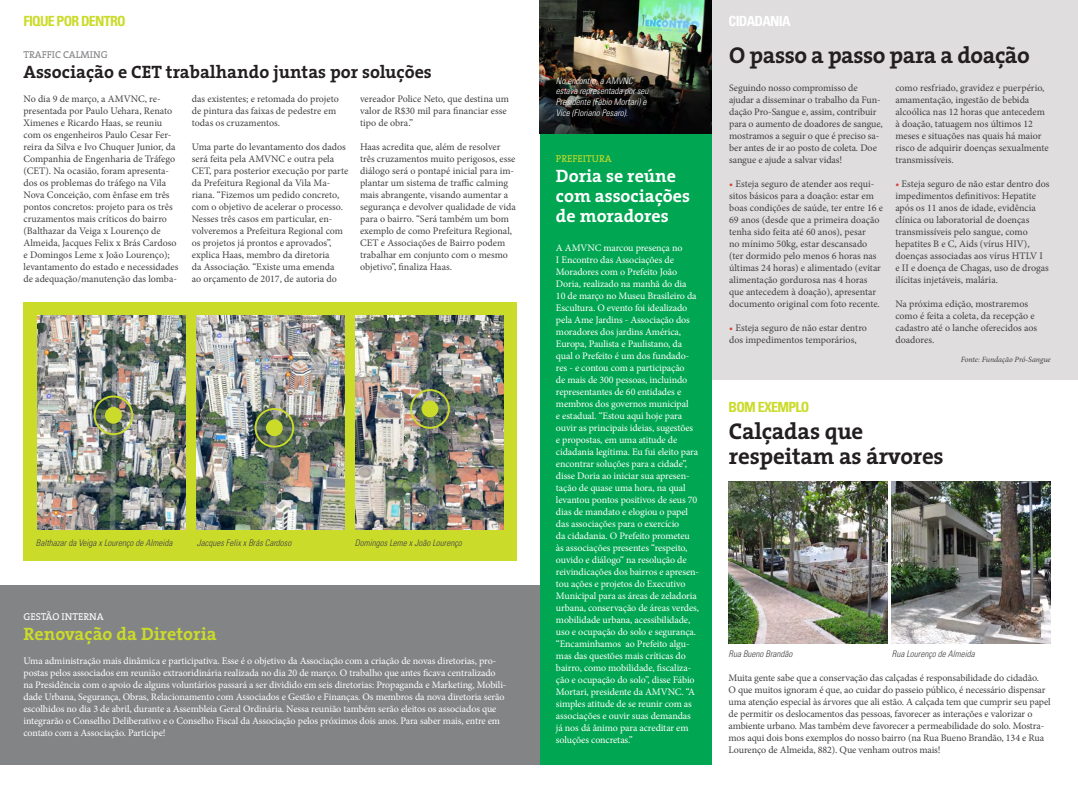
<style>
.page{position:relative;width:1078px;height:794px;background:#fff}
.page>*{position:absolute;margin:0;border:0;box-sizing:border-box;transform-origin:0 0}
.t1{font:700 23px/25px "The Serif";letter-spacing:-.01em;color:#231f20}
.t2{font:700 18px "The Serif";color:#231f20}
.t3{font:700 18px/20px "The Serif";color:#fff}
.t4{font:700 18px "The Serif";color:#cbdb2a}
.t5{font:700 condensed 14px "Univers";letter-spacing:-.05em;color:#cbdb2a}
.t6{font:700 condensed 14px "Univers";color:#fff}
.t7{font:10px/12px "Minion Pro";letter-spacing:-.005em;color:#414042}
.t8{font:10px/12px "Minion Pro";letter-spacing:-.01em;color:#fff}
.t9{font:10px "The Serif";color:#808285}
.t10{font:10px "The Serif";color:#fff}
.t11{font:10px "The Serif";color:#cbdb2a}
.t12{font:italic 300 condensed 9px "Univers";color:#414042}
.t13{font:italic 300 condensed 9px/10.8px "Univers";color:#fff}
.t14{font:italic 8px "Minion Pro";letter-spacing:-.01em;color:#414042}
.s1{color:#d54134}
</style>
<div class="page">
<div style="left:711px;top:0;width:366px;height:380px;background:#dfdddd"></div>
<div style="left:23px;top:302px;width:494px;height:259px;background:#cbdb2a"></div>
<div style="left:1px;top:584px;width:539px;height:180px;background:#828486"></div>
<div style="left:540px;top:42px;width:171px;height:722px;background:#00a651"></div>
<img style="left:540px;top:0;width:171px;height:133px">
<img style="left:891px;top:481px;width:159px;height:162px">
<img style="left:728px;top:481px;width:159px;height:162px">
<img style="left:37px;top:315px;width:148px;height:214px">
<div style="left:105px;top:407px;width:17px;height:17px;background:#cbdb2a;border-radius:50%"></div>
<div style="left:94px;top:395px;width:39px;height:40px;border:2px solid #cbdb2a;border-radius:50%"></div>
<img style="left:196px;top:315px;width:148px;height:214px">
<div style="left:266px;top:419px;width:17px;height:17px;background:#cbdb2a;border-radius:50%"></div>
<div style="left:254px;top:408px;width:40px;height:39px;border:2px solid #cbdb2a;border-radius:50%"></div>
<img style="left:355px;top:315px;width:148px;height:214px">
<div style="left:421px;top:400px;width:17px;height:17px;background:#cbdb2a;border-radius:50%"></div>
<div style="left:410px;top:389px;width:39px;height:40px;border:2px solid #cbdb2a;border-radius:50%"></div>
<h3 class="t5" style="left:23px;top:13px;width:74px">FIQUE POR DENTRO</h3>
<p class="t9" style="left:23px;top:46px;width:85px">TRAFFIC CALMING</p>
<h2 class="t2" style="left:23px;top:56px;width:410px">Associação e CET trabalhando juntas por soluções</h2>
<p class="t7" style="left:23px;top:93px;width:156px">No dia 9 de março, a AMVNC, re&shy;presentada por Paulo Uehara, Renato Ximenes e Ricardo Haas, se reuniu com os engenheiros Paulo Cesar Fer&shy;reira da Silva e Ivo Chuquer Junior, da Companhia de Engenharia de Tráfego (CET). Na ocasião, foram apresenta&shy;dos os problemas do tráfego na Vila Nova Conceição, com ênfase em três pontos concretos: projeto para os três cruzamentos mais críticos do bairro (Balthazar da Veiga x Lourenço de Almeida, Jacques Felix x Brás Cardoso e Domingos Leme x João Lourenço); levantamento do estado e necessidades de adequação/manutenção das lomba-</p>
<p class="t7" style="left:192px;top:93px;width:148px">das existentes; e retomada do projeto de pintura das faixas de pedestre em todas os cruzamentos.</p>
<p class="t7" style="left:192px;top:141px;width:158px">Uma parte do levantamento dos dados será feita pela AMVNC e outra pela CET, para posterior execução por parte da Prefeitura Regional da Vila Ma&shy;riana. “Fizemos um pedido concreto, com o objetivo de acelerar o processo.<br>Nesses três casos em particular, en&shy;volveremos a Prefeitura Regional com os projetos já prontos e aprovados”, explica Haas, membro da diretoria<br>da Associação. “Existe uma emenda<br>ao orçamento de 2017, de autoria do</p>
<p class="t7" style="left:360px;top:93px;width:150px">vereador Police Neto, que destina um valor de R$30 mil para financiar esse tipo de obra.”</p>
<p class="t7" style="left:360px;top:141px;width:157px">Haas acredita que, além de resolver três cruzamentos muito perigosos, esse diálogo será o pontapé inicial para im&shy;plantar um sistema de traffic calming mais abrangente, visando aumentar a segurança e devolver qualidade de vida para o bairro. “Será também um bom exemplo de como Prefeitura Regional, CET e Associações de Bairro podem trabalhar em conjunto com o mesmo objetivo”, finaliza Haas.</p>
<p class="t12" style="left:36px;top:537px;width:138px">Balthazar da Veiga x Lourenço de Almeida</p>
<p class="t12" style="left:197px;top:537px;width:96px">Jacques Felix x Brás Cardoso</p>
<p class="t12" style="left:355px;top:537px;width:108px">Domingos Leme x João Lourenço</p>
<p class="t10" style="left:23px;top:608px;width:82px">GESTÃO INTERNA</p>
<h2 class="t4" style="left:23px;top:619px;width:195px">Renovação da Diretoria</h2>
<p class="t8" style="left:23px;top:655px;width:484px">Uma administração mais dinâmica e participativa. Esse é o objetivo da Associação com a criação de novas diretorias, pro&shy;postas pelos associados em reunião extraoridinária realizada no dia 20 de março. O trabalho que antes ficava centralizado na Presidência com o apoio de alguns voluntários passará a ser dividido em seis diretorias: Propaganda e Marketing, Mobili&shy;dade Urbana, Segurança, Obras, Relacionamento com Associados e Gestão e Finanças. Os membros da nova diretoria serão escolhidos no dia 3 de abril, durante a Assembleia Geral Ordinária. Nessa reunião também serão eleitos os associados que integrarão o Conselho Deliberativo e o Conselho Fiscal da Associação pelos próximos dois anos. Para saber mais, entre em contato com a Associação. Participe!</p>
<p class="t13" style="left:556px;top:75px;width:94px">No encontro, a AMVNC estava representada por seu<br>Presidente (Fábio Mortari) e<br>Vice (Floriano Pesaro).</p>
<p class="t11" style="left:556px;top:150px;width:57px">PREFEITURA</p>
<h2 class="t3" style="left:556px;top:166px;width:136px">Doria se reúne com associações de moradores</h2>
<p class="t8" style="left:556px;top:241px;width:145px">A AMVNC marcou presença no<br>I Encontro das Associações de Moradores com o Prefeito João Doria, realizado na manhã do dia<br>10 de março no Museu Brasileiro da Escultura. O evento foi idealizado pela Ame Jardins - Associação dos moradores dos jardins América, Europa, Paulista e Paulistano, da qual o Prefeito é um dos fundado&shy;res - e contou com a participação<br>de mais de 300 pessoas, incluindo representantes de 60 entidades e membros dos governos municipal<br>e estadual. “Estou aqui hoje para ouvir as principais ideias, sugestões e propostas, em uma atitude de cidadania legítima. Eu fui eleito para encontrar soluções para a cidade”, disse Doria ao iniciar sua apresen&shy;tação de quase uma hora, na qual levantou pontos positivos de seus 70 dias de mandato e elogiou o papel das associações para o exercício<br>da cidadania. O Prefeito prometeu às associações presentes “respeito, ouvido e diálogo“ na resolução de reivindicações dos bairros e apresen&shy;tou ações e projetos do Executivo Municipal para as áreas de zeladoria urbana, conservação de áreas verdes, mobilidade urbana, acessibilidade, uso e ocupação do solo e segurança. “Encaminhamos ao Prefeito algu&shy;mas das questões mais críticas do bairro, como mobilidade, fiscaliza&shy;ção e ocupação do solo”, disse Fábio Mortari, presidente da AMVNC. “A simples atitude de se reunir com as associações e ouvir suas demandas já nos dá ânimo para acreditar em soluções concretas.”</p>
<h3 class="t6" style="left:728px;top:13px;width:42px">CI DADANIA</h3>
<h1 class="t1" style="left:729px;top:42px;width:302px">O passo a passo para a doação</h1>
<p class="t7" style="left:729px;top:82px;width:155px">Seguindo nosso compromisso de ajudar a disseminar o trabalho da Fun&shy;dação Pro-Sangue e, assim, contribuir para o aumento de doadores de sangue, mostramos a seguir o que é preciso sa&shy;ber antes de ir ao posto de coleta. Doe sangue e ajude a salvar vidas!</p>
<p class="t7" style="left:729px;top:178px;width:155px"><span class="s1">•</span> Esteja seguro de atender aos requi&shy;sitos básicos para a doação: estar em boas condições de saúde, ter entre 16 e 69 anos (desde que a primeira doação tenha sido feita até 60 anos), pesar<br>no mínimo 50kg, estar descansado (ter dormido pelo menos 6 horas nas últimas 24 horas) e alimentado (evitar alimentação gordurosa nas 4 horas que antecedem à doação), apresentar documento original com foto recente.</p>
<p class="t7" style="left:729px;top:322px;width:139px"><span class="s1">•</span> Esteja seguro de não estar dentro dos impedimentos temporários,</p>
<p class="t7" style="left:895px;top:82px;width:155px">como resfriado, gravidez e puerpério, amamentação, ingestão de bebida alcoólica nas 12 horas que antecedem à doação, tatuagem nos últimos 12 meses e situações nas quais há maior risco de adquirir doenças sexualmente transmissíveis.</p>
<p class="t7" style="left:895px;top:178px;width:156px"><span class="s1">•</span> Esteja seguro de não estar dentro dos impedimentos definitivos: Hepatite após os 11 anos de idade, evidência clínica ou laboratorial de doenças transmissíveis pelo sangue, como hepatites B e C, Aids (vírus HIV), doenças associadas aos vírus HTLV I e II e doença de Chagas, uso de drogas ilícitas injetáveis, malária.</p>
<p class="t7" style="left:895px;top:298px;width:143px">Na próxima edição, mostraremos como é feita a coleta, da recepção e cadastro até o lanche oferecidos aos doadores.</p>
<p class="t14" style="left:960px;top:354px;width:91px">Fonte: Fundação Pró-Sangue</p>
<h3 class="t5" style="left:728px;top:398px;width:74px">BOM EXEMPLO</h3>
<h1 class="t1" style="left:728px;top:418px;width:216px">Calçadas que respeitam as árvores</h1>
<p class="t12" style="left:728px;top:648px;width:65px">Rua Bueno Brandão</p>
<p class="t12" style="left:891px;top:648px;width:84px">Rua Lourenço de Almeida</p>
<p class="t7" style="left:728px;top:672px;width:323px">Muita gente sabe que a conservação das calçadas é responsabilidade do cidadão.<br>O que muitos ignoram é que, ao cuidar do passeio público, é necessário dispensar uma atenção especial às árvores que ali estão. A calçada tem que cumprir seu papel de permitir os deslocamentos das pessoas, favorecer as interações e valorizar o ambiente urbano. Mas também deve favorecer a permeabilidade do solo. Mostra&shy;mos aqui dois bons exemplos do nosso bairro (na Rua Bueno Brandão, 134 e Rua Lourenço de Almeida, 882). Que venham outros mais!</p>
</div>
